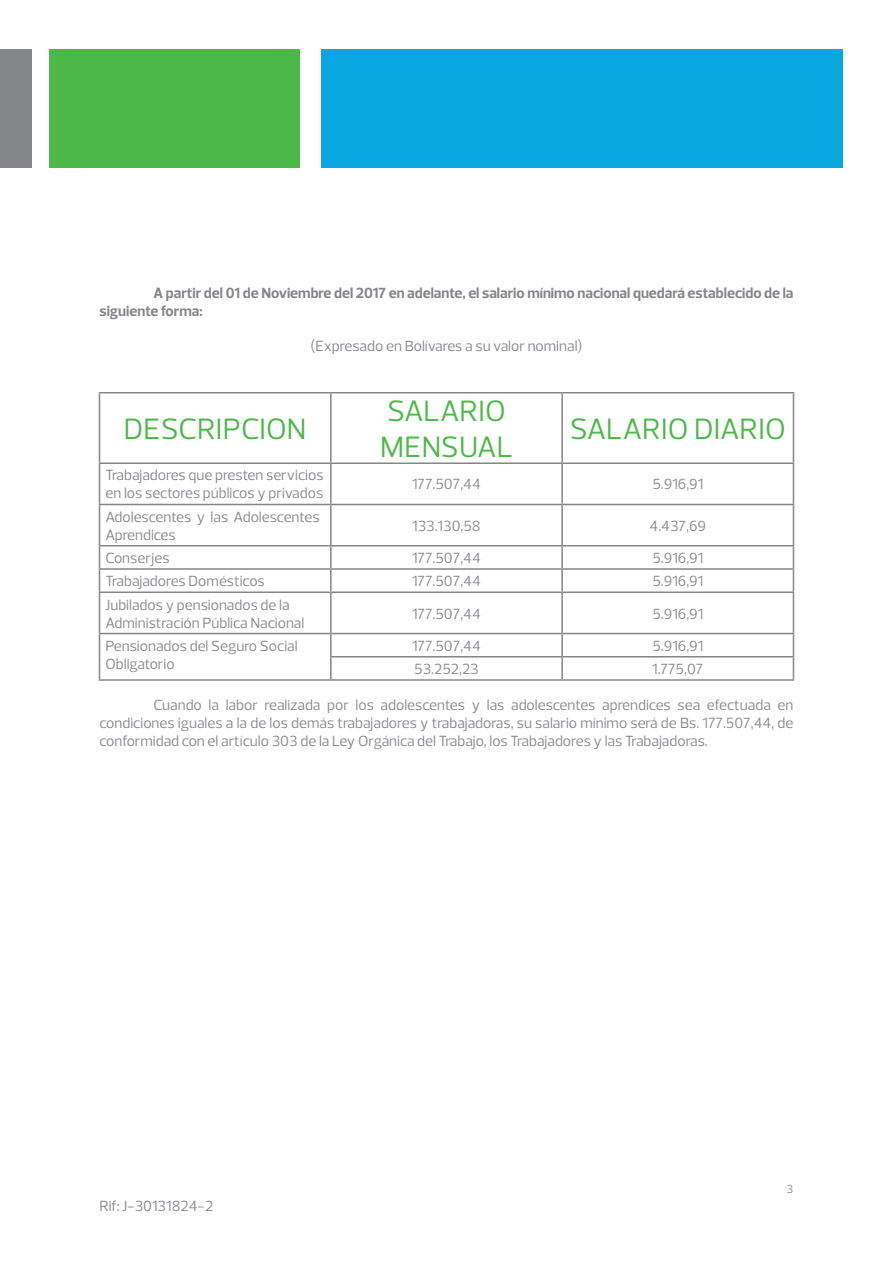
<style>
.page{position:relative;width:893px;height:1263px;background:#fff}
.page>*{position:absolute;margin:0;border:0;box-sizing:border-box;transform-origin:0 0}
.Cover_heading{font:30px/36px "Prelo";color:#4cb848}
.Power_of_being_under{font:15px/18px "Prelo";color:#848689}
.Body{font:15px/18px "Prelo";color:#848689;text-align:justify}
.Body-2{font:700 15px/18px "Prelo";color:#848689}
.Disclaimer{font:12px "Prelo";color:#848689}
</style>
<div class="page">
<hr style="left:99px;top:392px;width:232px;height:1px;background:#848689">
<hr style="left:99px;top:393px;width:1px;height:69px;background:#848689">
<hr style="left:331px;top:392px;width:231px;height:1px;background:#848689">
<hr style="left:330px;top:393px;width:2px;height:69px;background:#848689">
<hr style="left:562px;top:392px;width:232px;height:1px;background:#848689">
<hr style="left:561px;top:393px;width:2px;height:69px;background:#848689">
<hr style="left:793px;top:393px;width:1px;height:69px;background:#848689">
<hr style="left:99px;top:462px;width:232px;height:2px;background:#848689">
<hr style="left:99px;top:464px;width:1px;height:40px;background:#848689">
<hr style="left:331px;top:462px;width:231px;height:2px;background:#848689">
<hr style="left:330px;top:464px;width:2px;height:40px;background:#848689">
<hr style="left:562px;top:462px;width:232px;height:2px;background:#848689">
<hr style="left:561px;top:464px;width:2px;height:40px;background:#848689">
<hr style="left:793px;top:464px;width:1px;height:40px;background:#848689">
<hr style="left:99px;top:504px;width:232px;height:1px;background:#848689">
<hr style="left:99px;top:505px;width:1px;height:40px;background:#848689">
<hr style="left:331px;top:504px;width:231px;height:1px;background:#848689">
<hr style="left:330px;top:505px;width:2px;height:40px;background:#848689">
<hr style="left:562px;top:504px;width:232px;height:1px;background:#848689">
<hr style="left:561px;top:505px;width:2px;height:40px;background:#848689">
<hr style="left:793px;top:505px;width:1px;height:40px;background:#848689">
<hr style="left:99px;top:545px;width:232px;height:1px;background:#848689">
<hr style="left:331px;top:545px;width:231px;height:1px;background:#848689">
<hr style="left:330px;top:546px;width:2px;height:22px;background:#848689">
<hr style="left:562px;top:545px;width:232px;height:1px;background:#848689">
<hr style="left:561px;top:546px;width:2px;height:22px;background:#848689">
<hr style="left:99px;top:568px;width:232px;height:2px;background:#848689">
<svg style="left:99px;top:546px;width:1px;height:45px"></svg>
<hr style="left:331px;top:568px;width:231px;height:2px;background:#848689">
<hr style="left:330px;top:570px;width:2px;height:21px;background:#848689">
<hr style="left:562px;top:568px;width:232px;height:2px;background:#848689">
<hr style="left:561px;top:570px;width:2px;height:21px;background:#848689">
<svg style="left:793px;top:546px;width:1px;height:45px"></svg>
<hr style="left:99px;top:591px;width:232px;height:2px;background:#848689">
<hr style="left:99px;top:593px;width:1px;height:40px;background:#848689">
<hr style="left:331px;top:591px;width:231px;height:2px;background:#848689">
<hr style="left:330px;top:593px;width:2px;height:40px;background:#848689">
<hr style="left:562px;top:591px;width:232px;height:2px;background:#848689">
<hr style="left:561px;top:593px;width:2px;height:40px;background:#848689">
<hr style="left:793px;top:593px;width:1px;height:40px;background:#848689">
<hr style="left:99px;top:633px;width:232px;height:1px;background:#848689">
<hr style="left:331px;top:633px;width:231px;height:1px;background:#848689">
<hr style="left:330px;top:634px;width:2px;height:22px;background:#848689">
<hr style="left:562px;top:633px;width:232px;height:1px;background:#848689">
<hr style="left:561px;top:634px;width:2px;height:22px;background:#848689">
<svg style="left:99px;top:634px;width:1px;height:45px"></svg>
<hr style="left:330px;top:656px;width:232px;height:1px;background:#848689">
<hr style="left:330px;top:657px;width:2px;height:22px;background:#848689">
<hr style="left:562px;top:656px;width:232px;height:1px;background:#848689">
<hr style="left:561px;top:657px;width:2px;height:22px;background:#848689">
<svg style="left:793px;top:634px;width:1px;height:45px"></svg>
<hr style="left:99px;top:679px;width:232px;height:2px;background:#848689">
<hr style="left:331px;top:679px;width:231px;height:2px;background:#848689">
<hr style="left:562px;top:679px;width:232px;height:2px;background:#848689">
<div style="left:321px;top:50px;width:522px;height:118px;background:#08a7e0"></div>
<div style="left:50px;top:50px;width:250px;height:118px;background:#4cb848"></div>
<div style="left:0;top:50px;width:31px;height:118px;background:#848689"></div>
<p class="Body-2" style="left:99px;top:284px;width:695px;text-indent:54px">A partir del 01 de Noviembre del 2017 en adelante, el salario mínimo nacional quedará establecido de la siguiente forma:</p>
<p class="Body" style="left:310px;top:337px;width:274px">(Expresado en Bolívares a su valor nominal)</p>
<p class="Cover_heading" style="left:124px;top:411px;width:184px">DESCRIPCION</p>
<p class="Cover_heading" style="left:380px;top:393px;width:134px">SALARIO<br>MENSUAL</p>
<p class="Cover_heading" style="left:570px;top:411px;width:217px">SALARIO DIARIO</p>
<p class="Power_of_being_under" style="left:105px;top:466px;width:220px">Trabajadores que presten servicios en los sectores públicos y privados</p>
<p class="Power_of_being_under" style="left:412px;top:475px;width:70px">177.507,44</p>
<p class="Power_of_being_under" style="left:652px;top:475px;width:52px">5.916,91</p>
<p class="Power_of_being_under" style="left:105px;top:508px;width:216px">Adolescentes y las Adolescentes<br>Aprendices</p>
<p class="Power_of_being_under" style="left:412px;top:517px;width:70px">133.130,58</p>
<p class="Power_of_being_under" style="left:649px;top:517px;width:58px">4.437,69</p>
<p class="Power_of_being_under" style="left:105px;top:549px;width:66px">Conserjes</p>
<p class="Power_of_being_under" style="left:412px;top:549px;width:70px">177.507,44</p>
<p class="Power_of_being_under" style="left:652px;top:549px;width:52px">5.916,91</p>
<p class="Power_of_being_under" style="left:105px;top:572px;width:161px">Trabajadores Domésticos</p>
<p class="Power_of_being_under" style="left:412px;top:572px;width:70px">177.507,44</p>
<p class="Power_of_being_under" style="left:652px;top:572px;width:52px">5.916,91</p>
<p class="Power_of_being_under" style="left:105px;top:595px;width:200px">Jubilados y pensionados de la<br>Administración Pública Nacional</p>
<p class="Power_of_being_under" style="left:412px;top:604px;width:70px">177.507,44</p>
<p class="Power_of_being_under" style="left:652px;top:604px;width:52px">5.916,91</p>
<p class="Power_of_being_under" style="left:105px;top:637px;width:194px">Pensionados del Seguro Social<br>Obligatorio</p>
<p class="Power_of_being_under" style="left:412px;top:637px;width:70px">177.507,44</p>
<p class="Power_of_being_under" style="left:652px;top:637px;width:52px">5.916,91</p>
<p class="Power_of_being_under" style="left:414px;top:660px;width:66px">53.252,23</p>
<p class="Power_of_being_under" style="left:652px;top:660px;width:53px">1.775,07</p>
<p class="Body" style="left:99px;top:696px;width:695px;text-indent:54px">Cuando la labor realizada por los adolescentes y las adolescentes aprendices sea efectuada en condiciones iguales a la de los demás trabajadores y trabajadoras, su salario mínimo será de Bs. 177.507,44, de conformidad con el artículo 303 de la Ley Orgánica del Trabajo, los Trabajadores y las Trabajadoras.</p>
<p class="Power_of_being_under" style="left:99px;top:1197px;width:115px">Rif: J-30131824-2</p>
<p class="Disclaimer" style="left:787px;top:1181px;width:8px">3</p>
</div>
